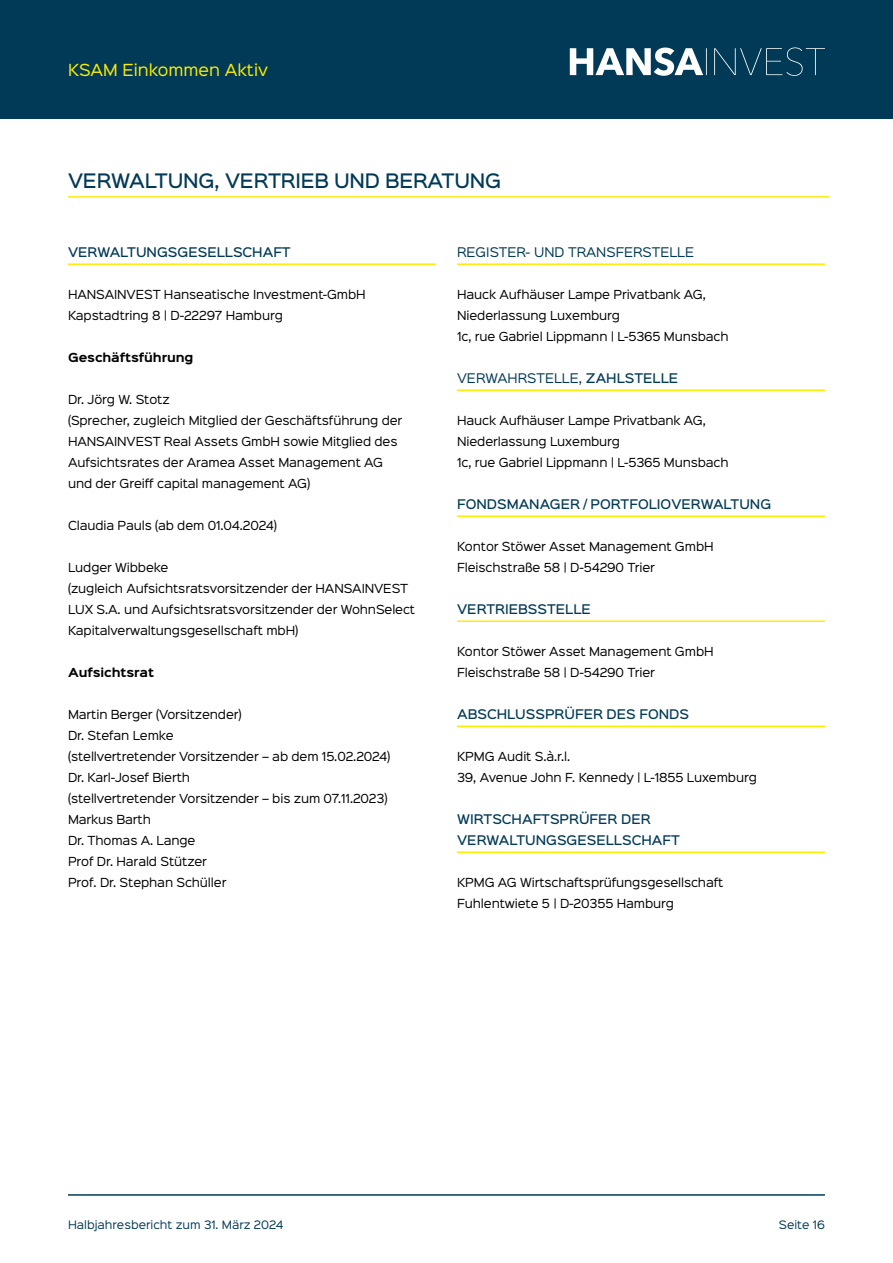
<style>
.page{position:relative;width:893px;height:1263px;background:#fff}
.page>*{position:absolute;margin:0;border:0;box-sizing:border-box;transform-origin:0 0}
.t1{font:500 18px "Sinkin Sans 500";letter-spacing:-.01em;color:#003a56}
.t2{font:15px "Sinkin Sans 400";color:#ffed00}
.t3{font:500 12px/21px "Sinkin Sans 500";color:#003a56}
.t4{font:12px "Sinkin Sans 400";color:#003a56}
.t5{font:11.25px/21px "Sinkin Sans 400";letter-spacing:-.01em;color:#000}
.t6{font:700 11.25px "Sinkin Sans 700";letter-spacing:-.01em;color:#000}
.t7{font:10.5px "Sinkin Sans 400";color:#003a56}
.s1{font-family:"Sinkin Sans 500";font-weight:500}
</style>
<div class="page">
<div style="left:0;top:0;width:893px;height:119px;background:#003a56"></div>
<svg style="left:570px;top:47px;width:255px;height:29px"></svg>
<hr style="left:68px;top:1194px;width:757px;height:2px;background:#003a56">
<hr style="left:68px;top:196px;width:761px;height:2px;background:#ffed00">
<hr style="left:68px;top:263px;width:368px;height:2px;background:#ffed00">
<hr style="left:457px;top:263px;width:368px;height:2px;background:#ffed00">
<hr style="left:457px;top:389px;width:368px;height:2px;background:#ffed00">
<hr style="left:457px;top:515px;width:368px;height:2px;background:#ffed00">
<hr style="left:457px;top:620px;width:368px;height:2px;background:#ffed00">
<hr style="left:457px;top:725px;width:368px;height:2px;background:#ffed00">
<hr style="left:457px;top:851px;width:368px;height:2px;background:#ffed00">
<h2 class="t2" style="left:68px;top:57px;width:201px">KSAM Einkommen Aktiv</h2>
<h1 class="t1" style="left:68px;top:165px;width:435px">VERWALTUNG, VERTRIEB UND BERATUNG</h1>
<p class="t3" style="left:68px;top:241px;width:224px">VERWALTUNGSGESELLSCHAFT</p>
<p class="t5" style="left:68px;top:283px;width:299px">HANSAINVEST Hanseatische Investment-GmbH<br>Kapstadtring 8 | D-22297 Hamburg</p>
<p class="t6" style="left:68px;top:352px;width:127px">Geschäftsführung</p>
<p class="t5" style="left:68px;top:388px;width:336px">Dr. Jörg W. Stotz<br>(Sprecher, zugleich Mitglied der Geschäftsführung der HANSAINVEST Real Assets GmbH sowie Mitglied des Aufsichtsrates der Aramea Asset Management AG und der Greiff capital management AG)</p>
<p class="t5" style="left:68px;top:514px;width:210px">Claudia Pauls (ab dem 01.04.2024)</p>
<p class="t5" style="left:68px;top:556px;width:349px">Ludger Wibbeke<br>(zugleich Aufsichtsratsvorsitzender der HANSAINVEST LUX S.A. und Aufsichtsratsvorsitzender der WohnSelect Kapitalverwaltungsgesellschaft mbH)</p>
<p class="t6" style="left:68px;top:667px;width:88px">Aufsichtsrat</p>
<p class="t5" style="left:68px;top:703px;width:324px">Martin Berger (Vorsitzender)<br>Dr. Stefan Lemke<br>(stellvertretender Vorsitzender – ab dem 15.02.2024)<br>Dr. Karl-Josef Bierth<br>(stellvertretender Vorsitzender – bis zum 07.11.2023)<br>Markus Barth<br>Dr. Thomas A. Lange<br>Prof Dr. Harald Stützer<br>Prof. Dr. Stephan Schüller</p>
<p class="t4" style="left:457px;top:242px;width:238px">REGISTER- UND TRANSFERSTELLE</p>
<p class="t5" style="left:457px;top:283px;width:273px">Hauck Aufhäuser Lampe Privatbank AG,<br>Niederlassung Luxemburg<br>1c, rue Gabriel Lippmann | L-5365 Munsbach</p>
<p class="t4" style="left:457px;top:368px;width:223px">VERWAHRSTELLE, <span class="s1">ZAHLSTELLE</span></p>
<p class="t5" style="left:457px;top:409px;width:273px">Hauck Aufhäuser Lampe Privatbank AG,<br>Niederlassung Luxemburg<br>1c, rue Gabriel Lippmann | L-5365 Munsbach</p>
<p class="t3" style="left:457px;top:493px;width:316px">FONDSMANAGER / PORTFOLIOVERWALTUNG</p>
<p class="t5" style="left:457px;top:535px;width:258px">Kontor Stöwer Asset Management GmbH<br>Fleischstraße 58 | D-54290 Trier</p>
<p class="t3" style="left:457px;top:598px;width:135px">VERTRIEBSSTELLE</p>
<p class="t5" style="left:457px;top:640px;width:258px">Kontor Stöwer Asset Management GmbH<br>Fleischstraße 58 | D-54290 Trier</p>
<p class="t3" style="left:457px;top:703px;width:233px">ABSCHLUSSPRÜFER DES FONDS</p>
<p class="t5" style="left:457px;top:745px;width:301px">KPMG Audit S.à.r.l.<br>39, Avenue John F. Kennedy | L-1855 Luxemburg</p>
<p class="t3" style="left:457px;top:808px;width:224px">WIRTSCHAFTSPRÜFER DER<br>VERWALTUNGSGESELLSCHAFT</p>
<p class="t5" style="left:457px;top:871px;width:268px">KPMG AG Wirtschaftsprüfungsgesellschaft<br>Fuhlentwiete 5 | D-20355 Hamburg</p>
<p class="t7" style="left:68px;top:1216px;width:217px">Halbjahresbericht zum 31. März 2024</p>
<p class="t7" style="left:779px;top:1216px;width:48px">Seite 16</p>
</div>
